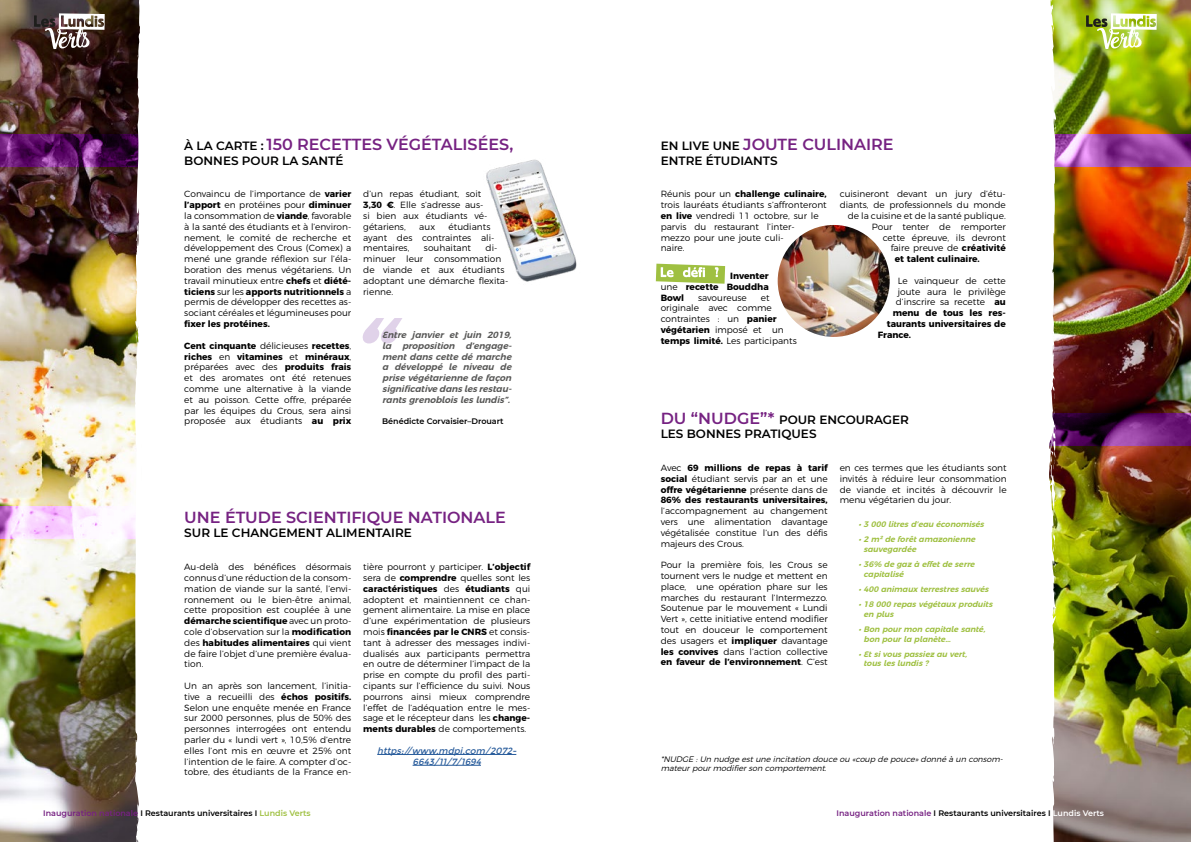
<style>
.page{position:relative;width:1191px;height:842px;background:#fff}
.page>*{position:absolute;margin:0;border:0;box-sizing:border-box;transform-origin:0 0}
.t1{font:600 16px "Montserrat";color:#762282}
.t2{font:600 12px/14.4px "Montserrat";color:#000}
.t3{font:300 9px/10.8px "Montserrat";color:#000;text-align:justify}
.t4{font:700 9px/10.8px "Montserrat";color:#000;text-align:justify}
.t5{font:italic 600 9px/10.8px "Montserrat Alternates";color:#575756;text-align:justify}
.t6{font:italic 9px/10.8px "Montserrat";color:#275b9b;text-align:center}
.t7{font:italic 600 8px/9.6px "Montserrat Alternates";color:#9fc041}
.t8{font:600 8px "Montserrat";color:#000}
.t9{font:italic 300 8px/9.6px "Montserrat";color:#000}
.s1{font-size:12px;color:#000}
.s2{font-weight:700}
.s3{font-weight:300}
.s4{font-size:16px;color:#762282}
.s5{color:#762282}
.s6{color:#9fc041}
.s7{color:#fff}
</style>
<div class="page">
<svg style="left:656px;top:264px;width:69px;height:20px"></svg>
<hr style="left:377px;top:754px;width:139px;height:1px;background:#275b9b">
<hr style="left:412px;top:765px;width:69px;height:1px;background:#275b9b">
<img style="left:0;top:0;width:134px;height:842px">
<img style="left:1056px;top:0;width:135px;height:842px">
<svg style="left:34px;top:13px;width:71px;height:36px"></svg>
<svg style="left:1086px;top:13px;width:70px;height:36px"></svg>
<svg style="left:0;top:135px;width:134px;height:32px;background:#581462"></svg>
<svg style="left:1056px;top:135px;width:135px;height:32px;background:#a353af"></svg>
<svg style="left:0;top:506px;width:134px;height:33px"></svg>
<svg style="left:1056px;top:413px;width:135px;height:32px;background:#55185e"></svg>
<svg style="left:362px;top:318px;width:40px;height:25px"></svg>
<img style="left:777px;top:225px;width:112px;height:112px;border-radius:56px">
<img style="left:134px;top:0;width:6px;height:842px">
<img style="left:1049px;top:0;width:7px;height:842px">
<img style="left:486px;top:159px;width:91px;height:123px">
<h1 class="t1" style="left:184px;top:133px;width:330px"><span class="s1">À LA CARTE :</span> 150 RECETTES VÉGÉTALISÉES,</h1>
<h2 class="t2" style="left:184px;top:153px;width:161px">BONNES POUR LA SANTÉ</h2>
<p class="t3" style="left:184px;top:188px;width:168px">Convaincu de l’importance de <span class="s2">varier l’apport</span> en protéines pour <span class="s2">diminuer </span>la consommation de <span class="s2">viande</span>, favorable à la santé des étudiants et à l’environ&shy;nement, le comité de recherche et développement des Crous (Comex) a mené une grande réflexion sur l’éla&shy;boration des menus végétariens. Un travail minutieux entre <span class="s2">chefs</span> et <span class="s2">diété&shy;ticiens</span> sur les <span class="s2">apports nutritionnels</span> a permis de développer des recettes as&shy;sociant céréales et légumineuses pour</p>
<p class="t4" style="left:184px;top:318px;width:87px">fixer les protéines.</p>
<p class="t3" style="left:184px;top:339px;width:168px"><span class="s2">Cent cinquante</span> délicieuses <span class="s2">recettes</span>, <span class="s2">riches</span> en <span class="s2">vitamines</span> et <span class="s2">minéraux</span>, préparées avec des <span class="s2">produits frais </span>et des aromates ont été retenues comme une alternative à la viande et au poisson. Cette offre, préparée par les équipes du Crous, sera ainsi proposée aux étudiants <span class="s2">au prix</span></p>
<p class="t3" style="left:363px;top:188px;width:126px;text-align:left">d’un repas étudiant, soit<br><span class="s2">3,30 €</span>. Elle s’adresse aus&shy;si bien aux étudiants vé&shy;gétariens,</p>
<p class="t3" style="left:363px;top:220px;width:133px;text-align:left;text-indent:85px">étudiants ayant des contraintes ali&shy;mentaires,</p>
<p class="t3" style="left:419px;top:220px;width:17px">aux</p>
<p class="t3" style="left:363px;top:242px;width:147px;text-align:left;text-indent:122px">di&shy;minuer leur consommation de viande et aux étudiants adoptant une démarche flexita&shy;rienne.</p>
<p class="t3" style="left:424px;top:242px;width:49px">souhaitant</p>
<p class="t5" style="left:382px;top:329px;width:134px">Entre janvier et juin 2019, la proposition d’engage&shy;mentdanscettedémarche a développé le niveau de prisevégétariennedefaçon significativedanslesrestau&shy;rantsgrenobloisleslundis”.</p>
<p class="t8" style="left:382px;top:415px;width:123px">Bénédicte Corvaisier–Drouart</p>
<h1 class="t1" style="left:184px;top:506px;width:323px">UNE ÉTUDE SCIENTIFIQUE NATIONALE</h1>
<h2 class="t2" style="left:184px;top:525px;width:229px">SUR LE CHANGEMENT ALIMENTAIRE</h2>
<p class="t3" style="left:184px;top:561px;width:168px">Au-delà des bénéfices désormais connus d’une réduction de la consom&shy;mation de viande sur la santé, l’envi&shy;ronnement ou le bien-être animal, cette proposition est couplée à une <span class="s2">démarche scientifique</span> avec un proto&shy;cole d’observation sur la <span class="s2">modification </span>des <span class="s2">habitudes alimentaires</span> qui vient de faire l’objet d’une première évalua&shy;tion.</p>
<p class="t3" style="left:184px;top:680px;width:168px">Un an après son lancement, l’initia&shy;tive a recueilli des <span class="s2">échos positifs.<br></span>Selon une enquête menée en France sur 2000 personnes, plus de 50% des personnes interrogées ont entendu parler du « lundi vert », 10,5% d’entre elles l’ont mis en œuvre et 25% ont l’intention de le faire. A compter d’oc&shy;tobre, des étudiants de la France en-</p>
<p class="t3" style="left:363px;top:561px;width:168px">tière pourront y participer. <span class="s2">L’objectif </span>sera de <span class="s2">comprendre</span> quelles sont les <span class="s2">caractéristiques</span> des <span class="s2">étudiants</span> qui adoptent et maintiennent ce chan&shy;gement alimentaire. La mise en place d’une expérimentation de plusieurs mois <span class="s2">financées par le CNRS</span> et consis&shy;tant à adresser des messages indivi&shy;dualisés aux participants permettra en outre de déterminer l’impact de la prise en compte du profil des parti&shy;cipants sur l’efficience du suivi. Nous pourrons ainsi mieux comprendre l’effet de l’adéquation entre le mes&shy;sage et le récepteur dans les <span class="s2">change&shy;ments durables</span> de comportements.</p>
<p class="t6" style="left:377px;top:745px;width:143px">https://www.mdpi.com/2072-<br>6643/11/7/1694</p>
<h1 class="t1" style="left:660px;top:133px;width:234px"><span class="s1">EN LIVE UNE</span> JOUTE CULINAIRE</h1>
<h2 class="t2" style="left:660px;top:153px;width:118px">ENTRE ÉTUDIANTS</h2>
<p class="t3" style="left:660px;top:188px;width:168px;text-align:left">Réunis pour un <span class="s2">challenge culinaire, </span>trois lauréats étudiants s’affronteront <span class="s2">en live</span> vendredi 11 octobre, sur le parvis du restaurant l’inter-<br>mezzo pour une joute culi-<br>naire.</p>
<p class="t4" style="left:660px;top:270px;width:109px;text-indent:69px">Inventer <span class="s3">une</span> recette Bouddha Bowl</p>
<p class="t3" style="left:660px;top:291px;width:138px;text-align:left;text-indent:100px">et originale avec comme contraintes : un <span class="s2">panier végétarien</span> imposé et un <span class="s2">temps limité.</span> Les participants</p>
<p class="t3" style="left:698px;top:291px;width:50px">savoureuse</p>
<p class="t3" style="left:839px;top:188px;width:168px">cuisineront devant un jury d’étu-</p>
<p class="t3" style="left:839px;top:199px;width:168px">diants, de professionnels du monde</p>
<p class="t3" style="left:847px;top:210px;width:160px">de la cuisine et de la santé publique.</p>
<p class="t3" style="left:871px;top:220px;width:136px">Pour tenter de remporter</p>
<p class="t3" style="left:882px;top:231px;width:125px">cette épreuve, ils devront</p>
<p class="t3" style="left:890px;top:242px;width:116px">faire preuve de <span class="s2">créativité</span></p>
<p class="t4" style="left:894px;top:253px;width:87px">et talent culinaire.</p>
<p class="t3" style="left:897px;top:274px;width:109px">Le vainqueur de cette</p>
<p class="t3" style="left:897px;top:285px;width:109px">joute aura le privilège</p>
<p class="t3" style="left:895px;top:296px;width:112px">d’inscrire sa recette <span class="s2">au</span></p>
<p class="t4" style="left:892px;top:307px;width:114px">menu de tous les res-</p>
<p class="t4" style="left:886px;top:318px;width:121px">taurants universitaires de</p>
<p class="t4" style="left:877px;top:329px;width:35px">France.</p>
<h2 class="t2" style="left:660px;top:412px;width:250px"><span class="s4">DU “NUDGE”*</span> POUR ENCOURAGER<br>LES BONNES PRATIQUES</h2>
<p class="t4" style="left:660px;top:462px;width:168px"><span class="s3">Avec</span> 69 millions de repas à tarif social <span class="s3">étudiant servis par an et une </span>offre végétarienne <span class="s3">présente dans de </span>86% des restaurants universitaires,</p>
<p class="t3" style="left:660px;top:505px;width:168px">l’accompagnement au changement vers une alimentation davantage végétalisée constitue l’un des défis majeurs des Crous.</p>
<p class="t3" style="left:660px;top:559px;width:168px">Pour la première fois, les Crous se tournent vers le nudge et mettent en place, une opération phare sur les marches du restaurant l’Intermezzo.<br>Soutenue par le mouvement « Lundi Vert », cette initiative entend modifier tout en douceur le comportement des usagers et <span class="s2">impliquer</span> davantage <span class="s2">les convives</span> dans l’action collective <span class="s2">en faveur de l’environnement</span>. C’est</p>
<p class="t3" style="left:839px;top:462px;width:168px">en ces termes que les étudiants sont invités à réduire leur consommation de viande et incités à découvrir le menu végétarien du jour.</p>
<p class="t7" style="left:858px;top:518px;width:129px">•3000litresd’eau économisés</p>
<p class="t7" style="left:863px;top:534px;width:116px;text-indent:-5px">•2m²deforêtamazonienne sauvegardée</p>
<p class="t7" style="left:863px;top:559px;width:115px;text-indent:-5px">•36% degazà effetdeserre capitalisé</p>
<p class="t7" style="left:858px;top:583px;width:134px">•400animauxterrestressauvés</p>
<p class="t7" style="left:863px;top:599px;width:133px;text-indent:-5px">•18000repasvégétauxproduits en plus</p>
<p class="t7" style="left:863px;top:624px;width:126px;text-indent:-5px">•Bon pourmon capitalesanté, bon pourla planète…</p>
<p class="t7" style="left:863px;top:648px;width:108px;text-indent:-5px">•Etsivouspassiezau vert, tousleslundis?</p>
<p class="t9" style="left:660px;top:753px;width:346px">*NUDGE :Un nudgeestuneincitation douceou «coup depouce»donnéàun consom&shy;mateurpourmodifierson comportement.</p>
<p class="t8" style="left:43px;top:807px;width:269px"><span class="s5">Inauguration nationale</span> I Restaurants universitaires I <span class="s6">Lundis Verts</span></p>
<p class="t8" style="left:836px;top:807px;width:269px"><span class="s5">Inauguration nationale</span> I Restaurants universitaires I <span class="s7">Lundis Verts</span></p>
</div>
